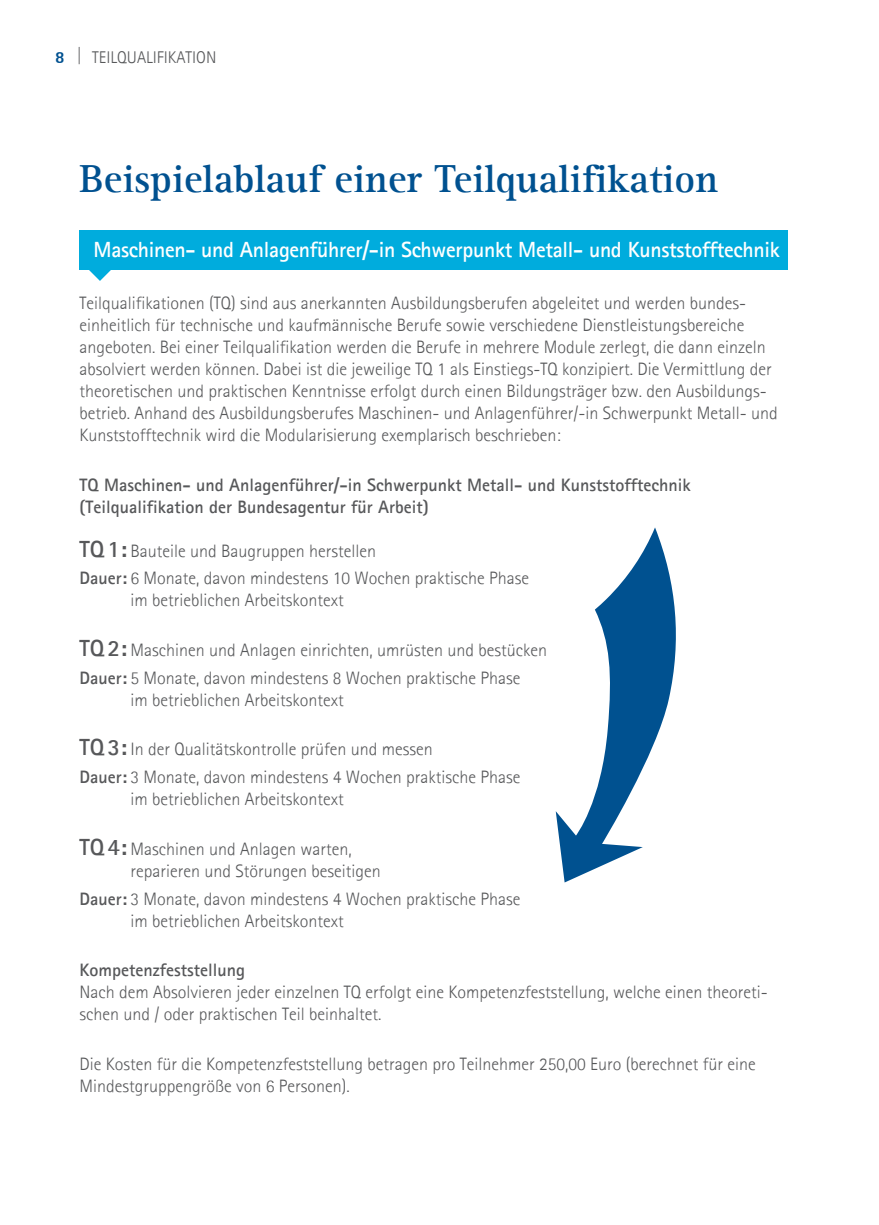
<style>
.page{position:relative;width:879px;height:1225px;background:#fff}
.page>*{position:absolute;margin:0;border:0;box-sizing:border-box;transform-origin:0 0}
.t1{font:700 40px "Agfa Rotis Serif";color:#005190}
.t2{font:700 22px "Agfa Rotis Sans Serif";letter-spacing:-.015em;color:#fff}
.t3{font:300 18px/22px "Agfa Rotis Sans Serif";color:#57585a}
.t4{font:700 18px "Agfa Rotis Sans Serif";color:#57585a}
.Reiter_linksbündig{font:300 17px "Agfa Rotis Sans Serif";color:#57585a}
.t5{font:800 17px "Agfa Rotis Sans Serif";color:#005190}
.s1{font-family:"Agfa Rotis Serif";font-weight:400}
.s2{font-weight:700;font-size:23.4px}
.s3{font-weight:700}
</style>
<div class="page">
<div style="left:79px;top:230px;width:709px;height:40px;background:#00acdd"></div>
<svg style="left:89px;top:270px;width:22px;height:11px"></svg>
<svg style="left:556px;top:527px;width:120px;height:355px"></svg>
<p class="t5" style="left:55px;top:46px;width:11px">8</p>
<p class="Reiter_linksbündig" style="left:77px;top:48px;width:141px"><span class="s1">|</span> TEILQUALIFIKATION</p>
<p class="t1" style="left:79px;top:155px;width:640px">Beispielablauf einer Teilqualifikation</p>
<p class="t2" style="left:94px;top:236px;width:688px">Maschinen- und Anlagenführer/-in Schwerpunkt Metall- und Kunststofftechnik</p>
<p class="t3" style="left:79px;top:291px;width:700px">Teilqualifikationen (TQ) sind aus anerkannten Ausbildungsberufen abgeleitet und werden bundes&shy;einheitlich für technische und kaufmännische Berufe sowie verschiedene Dienstleistungsbereiche angeboten. Bei einer Teilqualifikation werden die Berufe in mehrere Module zerlegt, die dann einzeln absolviert werden können. Dabei ist die jeweilige TQ 1 als Einstiegs-TQ konzipiert. Die Vermittlung der theoretischen und praktischen Kenntnisse erfolgt durch einen Bildungsträger bzw. den Ausbildungs&shy;betrieb. Anhand des Ausbildungsberufes Maschinen- und Anlagenführer/-in Schwerpunkt Metall- und Kunststofftechnik wird die Modularisierung exemplarisch beschrieben:</p>
<p class="t4" style="left:79px;top:473px;width:613px">TQ Maschinen- und Anlagenführer/-in Schwerpunkt Metall- und Kunststofftechnik</p>
<p class="t4" style="left:79px;top:495px;width:351px">(Teilqualifikation der Bundesagentur für Arbeit)</p>
<p class="t3" style="left:79px;top:539px;width:298px"><span class="s2">TQ1:</span> Bauteile und Baugruppen herstellen</p>
<p class="t3" style="left:130px;top:567px;width:400px;text-indent:-51px"><span class="s3">Dauer:</span> 6 Monate, davon mindestens 10 Wochen praktische Phase im betrieblichen Arbeitskontext</p>
<p class="t3" style="left:79px;top:638px;width:469px"><span class="s2">TQ2:</span> Maschinen und Anlagen einrichten, umrüsten und bestücken</p>
<p class="t3" style="left:130px;top:666px;width:391px;text-indent:-51px"><span class="s3">Dauer:</span> 5 Monate, davon mindestens 8 Wochen praktische Phase im betrieblichen Arbeitskontext</p>
<p class="t3" style="left:79px;top:738px;width:355px"><span class="s2">TQ3:</span> In der Qualitätskontrolle prüfen und messen</p>
<p class="t3" style="left:130px;top:765px;width:391px;text-indent:-51px"><span class="s3">Dauer:</span> 3 Monate, davon mindestens 4 Wochen praktische Phase im betrieblichen Arbeitskontext</p>
<p class="t3" style="left:130px;top:837px;width:252px;text-indent:-51px"><span class="s2">TQ4:</span> Maschinen und Anlagen warten, reparieren und Störungen beseitigen</p>
<p class="t3" style="left:130px;top:887px;width:391px;text-indent:-51px"><span class="s3">Dauer:</span> 3 Monate, davon mindestens 4 Wochen praktische Phase im betrieblichen Arbeitskontext</p>
<p class="t4" style="left:79px;top:958px;width:167px">Kompetenzfeststellung</p>
<p class="t3" style="left:79px;top:980px;width:690px">Nach dem Absolvieren jeder einzelnen TQ erfolgt eine Kompetenzfeststellung, welche einen theoreti&shy;schen und / oder praktischen Teil beinhaltet.</p>
<p class="t3" style="left:79px;top:1052px;width:678px">Die Kosten für die Kompetenzfeststellung betragen pro Teilnehmer 250,00 Euro (berechnet für eine<br>Mindestgruppengröße von 6 Personen).</p>
</div>
